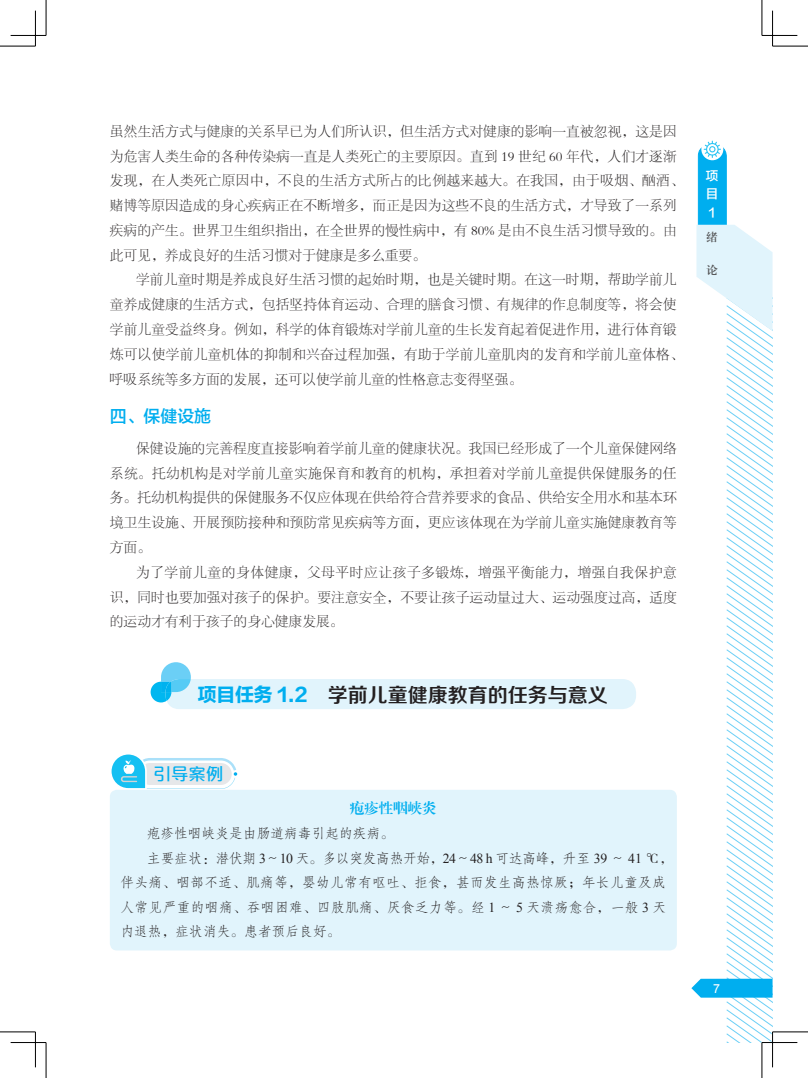
<style>
.page{position:relative;width:808px;height:1078px;background:#fff}
.page>*{position:absolute;margin:0;border:0;box-sizing:border-box;transform-origin:0 0}
.t1{font:20px "FZZZHONGJW GB1 0";color:#231f20}
.t2{font:17.5px "FZPSZHUNHJW GB1 0";color:#00aeef}
.t3{font:16.88px "FZLTZHJW GB1 0";color:#00aeef}
.t4{font:14.38px "FZXBSK GBK1 0";color:#00aeef}
.t5{font:13.75px/24.8px "FZSYJW GB1 0";letter-spacing:.005em;color:#231f20}
.t6{font:13.75px "FZFSK GBK1 0";letter-spacing:.02em;color:#231f20}
.t7{font:13.75px "FZFSK GBK1 0";letter-spacing:-.025em;color:#231f20}
.t8{font:13.75px "FZFSK GBK1 0";color:#231f20}
.t9{font:12.5px/18.5px "FZLTZHJW GB1 0";color:#fff;text-align:justify}
.t10{font:12.5px "Arial";color:#fff}
.t11{font:11.25px "FZXBSK GBK1 0";color:#57585a}
.s1{font-family:"FZLTDHJW GB1 0";font-size:18.75px;color:#00aeef}
.s2{font-family:"Times New Roman"}
.s3{font-family:"FZSSK GBK1 0"}
</style>
<div class="page">
<div style="left:698px;top:145px;width:28px;height:91px;background:#00aeef;border-radius:11px"></div>
<div style="left:698px;top:145px;width:28px;height:91px;border:1px solid #00aeef;border-radius:11px"></div>
<div style="left:701px;top:138px;width:22px;height:22px;background:#fff;border-radius:50%"></div>
<svg style="left:704px;top:141px;width:17px;height:17px"></svg>
<svg style="left:691px;top:225px;width:81px;height:817px"></svg>
<div style="left:165px;top:679px;width:471px;height:30px;background:#e1f4fc;border-radius:14px"></div>
<svg style="left:151px;top:662px;width:40px;height:40px"></svg>
<div style="left:110px;top:789px;width:567px;height:161px;background:#e1f4fc;border-radius:7px"></div>
<svg style="left:111px;top:754px;width:126px;height:36px"></svg>
<hr style="left:762px;top:1041px;width:35px;height:2px;background:#fff">
<hr style="left:0;top:46px;width:35px;height:1px;background:#000">
<hr style="left:772px;top:46px;width:36px;height:1px;background:#000">
<hr style="left:0;top:1031px;width:35px;height:1px;background:#000">
<hr style="left:772px;top:1031px;width:36px;height:1px;background:#000">
<hr style="left:46px;top:0;width:1px;height:35px;background:#000">
<hr style="left:46px;top:1042px;width:1px;height:35px;background:#000">
<hr style="left:762px;top:0;width:1px;height:35px;background:#000">
<hr style="left:762px;top:1042px;width:1px;height:35px;background:#000">
<hr style="left:11px;top:35px;width:35px;height:1px;background:#000">
<hr style="left:762px;top:35px;width:35px;height:1px;background:#000">
<hr style="left:11px;top:1042px;width:35px;height:1px;background:#000">
<hr style="left:762px;top:1042px;width:35px;height:1px;background:#000">
<hr style="left:35px;top:11px;width:1px;height:35px;background:#000">
<hr style="left:35px;top:1031px;width:1px;height:36px;background:#000">
<hr style="left:772px;top:11px;width:1px;height:35px;background:#000">
<hr style="left:772px;top:1031px;width:1px;height:36px;background:#000">
<p class="t5" style="left:110px;top:119px;width:575px">虽然生活方式与健康的关系早已为人们所认识，但生活方式对健康的影响一直被忽视，这是因为危害人类生命的各种传染病一直是人类死亡的主要原因。直到 19 世纪 60 年代，人们才逐渐发现，在人类死亡原因中，不良的生活方式所占的比例越来越大。在我国，由于吸烟、酗酒、赌博等原因造成的身心疾病正在不断增多，而正是因为这些不良的生活方式，才导致了一系列疾病的产生。世界卫生组织指出，在全世界的慢性病中，有 80% 是由不良生活习惯导致的。由此可见，养成良好的生活习惯对于健康是多么重要。</p>
<p class="t5" style="left:110px;top:268px;width:575px;text-indent:26px">学前儿童时期是养成良好生活习惯的起始时期，也是关键时期。在这一时期，帮助学前儿童养成健康的生活方式，包括坚持体育运动、合理的膳食习惯、有规律的作息制度等，将会使学前儿童受益终身。例如，科学的体育锻炼对学前儿童的生长发育起着促进作用，进行体育锻炼可以使学前儿童机体的抑制和兴奋过程加强，有助于学前儿童肌肉的发育和学前儿童体格、呼吸系统等多方面的发展，还可以使学前儿童的性格意志变得坚强。</p>
<p class="t3" style="left:110px;top:406px;width:103px">四、保健设施</p>
<p class="t5" style="left:110px;top:436px;width:569px;text-align:justify;text-indent:26px">保健设施的完善程度直接影响着学前儿童的健康状况。我国已经形成了一个儿童保健网络系统。托幼机构是对学前儿童实施保育和教育的机构，承担着对学前儿童提供保健服务的任务。托幼机构提供的保健服务不仅应体现在供给符合营养要求的食品、供给安全用水和基本环境卫生设施、开展预防接种和预防常见疾病等方面，更应该体现在为学前儿童实施健康教育等方面。</p>
<p class="t5" style="left:110px;top:560px;width:569px;text-align:justify;text-indent:26px">为了学前儿童的身体健康，父母平时应让孩子多锻炼，增强平衡能力，增强自我保护意识，同时也要加强对孩子的保护。要注意安全，不要让孩子运动量过大、运动强度过高，适度的运动才有利于孩子的身心健康发展。</p>
<h1 class="t1" style="left:179px;top:683px;width:430px"><span class="s1">　项目任务 1.2</span>　学前儿童健康教育的任务与意义</h1>
<p class="t2" style="left:154px;top:764px;width:72px">引导案例</p>
<p class="t4" style="left:350px;top:799px;width:88px">疱疹性咽峡炎</p>
<p class="t8" style="left:147px;top:826px;width:249px">疱疹性咽峡炎是由肠道病毒引起的疾病。</p>
<p class="t7" style="left:147px;top:850px;width:528px">主要症状：潜伏期 <span class="s2">3</span>～<span class="s2">10</span> 天。多以突发高热开始，<span class="s2">24</span>～<span class="s2">48 h</span> 可达高峰，升至 <span class="s2">39</span> ～ <span class="s2">41</span> <span class="s3">℃</span>，</p>
<p class="t6" style="left:120px;top:874px;width:547px">伴头痛、咽部不适、肌痛等，婴幼儿常有呕吐、拒食，甚而发生高热惊厥；年长儿童及成</p>
<p class="t6" style="left:120px;top:899px;width:547px">人常见严重的咽痛、吞咽困难、四肢肌痛、厌食乏力等。经 <span class="s2">1</span> ～ <span class="s2">5</span> 天溃疡愈合，一般 <span class="s2">3</span> 天</p>
<p class="t8" style="left:120px;top:923px;width:221px">内退热，症状消失。患者预后良好。</p>
<p class="t9" style="left:706px;top:166px;width:14px">项目1</p>
<p class="t11" style="left:706px;top:230px;width:13px">绪</p>
<p class="t11" style="left:706px;top:264px;width:13px">论</p>
<p class="t10" style="left:713px;top:979px;width:8px">7</p>
</div>
